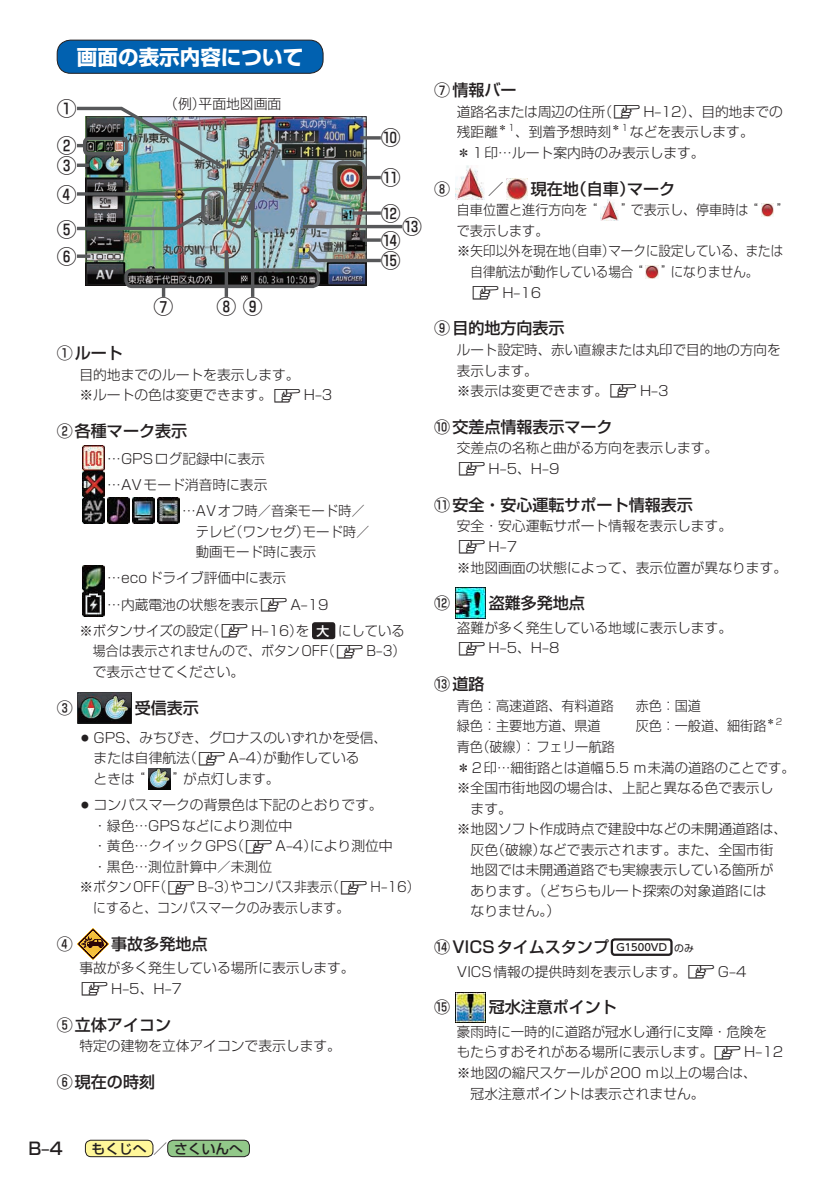
<style>
.page{position:relative;width:840px;height:1191px;background:#fff}
.page>*{position:absolute;margin:0;border:0;box-sizing:border-box;transform-origin:0 0}
.t1{font:700 20.6px "Shin Go Pro";color:#fff}
.t2{font:500 19.8px "Shin Go Pro";color:#231f20}
.t3{font:500 17px "Shin Go Pro";color:#231f20}
.t4{font:500 16px "Shin Go Pro";color:#231f20}
.t5{font:300 13.8px/20.6px "Shin Go Pro";color:#231f20}
.t6{font:300 13.8px "Shin Go Pro";color:#231f20;scale:.95 1}
.t7{font:300 13.8px/20.6px "Shin Go Pro";color:#231f20;scale:.94 1}
.t8{font:300 13.8px "Shin Go Pro";color:#231f20;scale:.91 1}
.t9{font:300 13.8px "Shin Go Pro";color:#231f20;scale:.93 1}
.t10{font:500 13.8px "Shin Go Pro";color:#231f20}
.s1{font-family:"NAVI Win Normal";font-weight:400;font-size:13.4px}
.s2{font-weight:500;font-size:12.8px;color:#fff}
.s3{font-family:"NAVI Win Normal";font-weight:400}
.s4{font-family:"UD Shin Go Pro";font-size:10px}
.s5{font-family:"UD Shin Go Pro";font-weight:400;font-size:10px}
.s6{font-size:14.2px}
</style>
<div class="page">
<div style="left:85px;top:1140px;width:68px;height:16px;background:#fff79a;border-radius:6px"></div>
<div style="left:85px;top:1140px;width:68px;height:17px;border:1px solid #231f20;border-radius:6px"></div>
<div style="left:168px;top:1140px;width:81px;height:16px;background:#92c889;border-radius:6px"></div>
<div style="left:167px;top:1140px;width:82px;height:17px;border:1px solid #231f20;border-radius:6px"></div>
<div style="left:57px;top:40px;width:266px;height:33px;background:#0161b0;border-radius:14px"></div>
<div style="left:57px;top:40px;width:266px;height:34px;border:1px solid #231f20;border-radius:14px"></div>
<img style="left:82px;top:445px;width:22px;height:78px">
<img style="left:107px;top:498px;width:22px;height:25px">
<img style="left:132px;top:498px;width:22px;height:25px">
<img style="left:157px;top:498px;width:22px;height:25px">
<img style="left:82px;top:565px;width:22px;height:52px">
<div style="left:312px;top:622px;width:23px;height:17px;background:#231f20;border-radius:3px"></div>
<img style="left:78px;top:692px;width:54px;height:31px">
<img style="left:148px;top:768px;width:22px;height:21px">
<img style="left:78px;top:928px;width:30px;height:31px">
<img style="left:455px;top:166px;width:29px;height:34px">
<img style="left:506px;top:178px;width:21px;height:22px">
<img style="left:600px;top:200px;width:17px;height:20px">
<svg style="left:761px;top:204px;width:12px;height:12px"></svg>
<svg style="left:645px;top:265px;width:13px;height:13px"></svg>
<img style="left:455px;top:588px;width:30px;height:30px">
<div style="left:610px;top:938px;width:62px;height:18px;border:2px solid #231f20;border-radius:3px"></div>
<img style="left:455px;top:992px;width:30px;height:30px">
<img style="left:88px;top:118px;width:276px;height:165px">
<svg style="left:77px;top:254px;width:13px;height:4px"></svg>
<svg style="left:162px;top:288px;width:3px;height:9px"></svg>
<svg style="left:224px;top:250px;width:4px;height:47px"></svg>
<svg style="left:360px;top:136px;width:20px;height:4px"></svg>
<div style="left:332px;top:160px;width:34px;height:35px;border:3px solid #57585a;border-radius:9px"></div>
<svg style="left:362px;top:238px;width:18px;height:4px"></svg>
<hr style="left:303px;top:225px;width:99px;height:3px;background:#57585a">
<svg style="left:303px;top:247px;width:77px;height:17px"></svg>
<svg style="left:352px;top:211px;width:28px;height:4px"></svg>
<hr style="left:365px;top:176px;width:15px;height:3px;background:#57585a">
<div style="left:124px;top:268px;width:196px;height:20px;border:3px solid #57585a;border-radius:6px"></div>
<img style="left:77px;top:106px;width:203px;height:128px">
<hr style="left:251px;top:202px;width:3px;height:95px;background:#57585a">
<h1 class="t1" style="left:77px;top:40px;width:228px">画面の表示内容について</h1>
<h2 class="t2" style="left:57px;top:92px;width:21px">①</h2>
<h2 class="t2" style="left:57px;top:130px;width:21px">②</h2>
<h2 class="t2" style="left:57px;top:149px;width:21px">③</h2>
<h2 class="t2" style="left:57px;top:178px;width:21px">④</h2>
<h2 class="t2" style="left:57px;top:213px;width:21px">⑤</h2>
<h2 class="t2" style="left:57px;top:240px;width:21px">⑥</h2>
<p class="t5" style="left:164px;top:91px;width:118px">（例）平面地図画面</p>
<h2 class="t2" style="left:153px;top:291px;width:21px">⑦</h2>
<h2 class="t2" style="left:216px;top:291px;width:48px">⑧ ⑨</h2>
<h2 class="t2" style="left:380px;top:122px;width:21px">⑩</h2>
<h2 class="t2" style="left:380px;top:161px;width:21px">⑪</h2>
<h2 class="t2" style="left:380px;top:197px;width:21px">⑫</h2>
<h2 class="t2" style="left:402px;top:210px;width:21px">⑬</h2>
<h2 class="t2" style="left:380px;top:224px;width:21px">⑭</h2>
<h2 class="t2" style="left:380px;top:244px;width:21px">⑮</h2>
<p class="t4" style="left:57px;top:340px;width:68px">①ルート</p>
<p class="t5" style="left:79px;top:363px;width:254px">目的地までのルートを表示します。<br>※ルートの色は変更できます。<span class="s1">Z</span>H–3</p>
<p class="t4" style="left:57px;top:418px;width:132px">②各種マーク表示</p>
<p class="t5" style="left:107px;top:446px;width:159px">…GPSログ記録中に表示</p>
<p class="t5" style="left:107px;top:472px;width:162px">…AVモード消音時に表示</p>
<p class="t5" style="left:182px;top:499px;width:184px">…AVオフ時／音楽モード時／</p>
<p class="t5" style="left:196px;top:519px;width:175px">テレビ（ワンセグ）モード時／動画モード時に表示</p>
<p class="t5" style="left:107px;top:566px;width:180px">…ecoドライブ評価中に表示</p>
<p class="t5" style="left:107px;top:592px;width:223px">…内蔵電池の状態を表示<span class="s1">Z</span>A–19</p>
<p class="t5" style="left:79px;top:618px;width:327px">※ボタンサイズの設定（<span class="s1">Z</span>H–16）を <span class="s2">大</span> にしている</p>
<p class="t7" style="left:93px;top:639px;width:334px">場合は表示されませんので、ボタンOFF（<span class="s1">Z</span>B–3）で表示させてください。</p>
<p class="t4" style="left:57px;top:694px;width:18px">③</p>
<p class="t4" style="left:135px;top:694px;width:66px">受信表示</p>
<p class="t5" style="left:94px;top:725px;width:295px;text-indent:-15px"><span class="s3">¡</span>GPS、みちびき、グロナスのいずれかを受信、または自律航法（<span class="s1">Z</span>A–4）が動作している<br>ときは“</p>
<p class="t5" style="left:78px;top:764px;width:306px;line-height:26.2px;text-indent:95px">”が点灯します。<br><span class="s3">¡</span>コンパスマークの背景色は下記のとおりです。</p>
<p class="t5" style="left:79px;top:813px;width:214px">　・緑色…GPSなどにより測位中</p>
<p class="t5" style="left:79px;top:834px;width:314px">　・黄色…クイックGPS（<span class="s1">Z</span>A–4）により測位中</p>
<p class="t5" style="left:79px;top:854px;width:194px">　・黒色…測位計算中／未測位</p>
<p class="t5" style="left:79px;top:875px;width:341px">※ボタンOFF（<span class="s1">Z</span>B–3）やコンパス非表示（<span class="s1">Z</span>H–16）</p>
<p class="t9" style="left:93px;top:896px;width:276px">にすると、コンパスマークのみ表示します。</p>
<p class="t4" style="left:57px;top:930px;width:18px">④</p>
<p class="t4" style="left:111px;top:930px;width:98px">事故多発地点</p>
<p class="t5" style="left:79px;top:956px;width:276px">事故が多く発生している場所に表示します。<br><span class="s1">Z</span>H–5、H–7</p>
<p class="t4" style="left:57px;top:1011px;width:116px">⑤立体アイコン</p>
<p class="t5" style="left:79px;top:1034px;width:263px">特定の建物を立体アイコンで表示します。</p>
<p class="t4" style="left:57px;top:1068px;width:100px">⑥現在の時刻</p>
<p class="t4" style="left:434px;top:77px;width:84px">⑦情報バー</p>
<p class="t5" style="left:456px;top:99px;width:327px">道路名または周辺の住所（<span class="s1">Z</span>H–12）、目的地までの残距離<sup>＊1</sup>、到着予想時刻<sup>＊1</sup> などを表示します。＊1印…ルート案内時のみ表示します。</p>
<p class="t4" style="left:434px;top:175px;width:18px">⑧</p>
<p class="t4" style="left:487px;top:175px;width:18px">／</p>
<p class="t4" style="left:530px;top:175px;width:146px">現在地（自車）マーク</p>
<p class="t6" style="left:456px;top:199px;width:149px">自車位置と進行方向を“</p>
<p class="t6" style="left:620px;top:199px;width:146px">”で表示し、停車時は“</p>
<p class="t6" style="left:776px;top:199px;width:15px">”</p>
<p class="t6" style="left:456px;top:219px;width:98px">で表示します。</p>
<p class="t5" style="left:456px;top:239px;width:327px">※矢印以外を現在地（自車）マークに設定している、または</p>
<p class="t8" style="left:470px;top:260px;width:191px">自律航法が動作している場合“</p>
<p class="t8" style="left:661px;top:260px;width:108px">”になりません。</p>
<p class="t5" style="left:470px;top:280px;width:72px"><span class="s1">Z</span>H–16</p>
<p class="t4" style="left:434px;top:315px;width:132px">⑨目的地方向表示</p>
<p class="t5" style="left:456px;top:338px;width:325px">ルート設定時、赤い直線または丸印で目的地の方向を表示します。<br>※表示は変更できます。<span class="s1">Z</span>H–3</p>
<p class="t4" style="left:434px;top:413px;width:180px">⑩交差点情報表示マーク</p>
<p class="t5" style="left:456px;top:436px;width:263px">交差点の名称と曲がる方向を表示します。<br><span class="s1">Z</span>H–5、H–9</p>
<p class="t4" style="left:434px;top:491px;width:260px">⑪安全・安心運転サポート情報表示</p>
<p class="t5" style="left:456px;top:514px;width:331px">安全・安心運転サポート情報を表示します。<br><span class="s1">Z</span>H–7<br>※地図画面の状態によって、表示位置が異なります。</p>
<p class="t4" style="left:434px;top:590px;width:18px">⑫</p>
<p class="t4" style="left:488px;top:590px;width:98px">盗難多発地点</p>
<p class="t5" style="left:456px;top:615px;width:276px">盗難が多く発生している地域に表示します。<br><span class="s1">Z</span>H–5、H–8</p>
<p class="t4" style="left:434px;top:671px;width:52px">⑬道路</p>
<p class="t6" style="left:456px;top:694px;width:166px">青色：高速道路、有料道路</p>
<p class="t6" style="left:635px;top:694px;width:70px">赤色：国道</p>
<p class="t6" style="left:456px;top:715px;width:153px">緑色：主要地方道、県道</p>
<p class="t6" style="left:635px;top:715px;width:156px">灰色：一般道、細街路<sup>＊2</sup></p>
<p class="t6" style="left:456px;top:735px;width:168px">青色（破線）： フェリー航路</p>
<p class="t5" style="left:456px;top:755px;width:339px">＊2印…細街路とは道幅5.5 m未満の道路のことです。</p>
<p class="t5" style="left:456px;top:776px;width:318px">※全国市街地図の場合は、上記と異なる色で表示し</p>
<p class="t5" style="left:470px;top:796px;width:43px">ます。</p>
<p class="t5" style="left:456px;top:817px;width:331px">※地図ソフト作成時点で建設中などの未開通道路は、</p>
<p class="t5" style="left:470px;top:837px;width:304px">灰色（破線）などで表示されます。また、全国市街</p>
<p class="t5" style="left:470px;top:858px;width:304px">地図では未開通道路でも実線表示している箇所が</p>
<p class="t5" style="left:470px;top:878px;width:297px">あります。（どちらもルート探索の対象道路には</p>
<p class="t5" style="left:470px;top:899px;width:91px">なりません。）</p>
<p class="t4" style="left:434px;top:934px;width:261px">⑭VICSタイムスタンプ <span class="s4">G1500VD</span> <span class="s5">のみ</span></p>
<p class="t5" style="left:456px;top:959px;width:291px">VICS情報の提供時刻を表示します。<span class="s1">Z</span>G–4</p>
<p class="t4" style="left:434px;top:994px;width:18px">⑮</p>
<p class="t4" style="left:488px;top:994px;width:130px">冠水注意ポイント</p>
<p class="t5" style="left:456px;top:1019px;width:311px">豪雨時に一時的に道路が冠水し通行に支障・危険を</p>
<p class="t5" style="left:456px;top:1040px;width:327px">もたらすおそれがある場所に表示します。<span class="s1">Z</span>H–12</p>
<p class="t5" style="left:456px;top:1060px;width:301px">※地図の縮尺スケールが200 m以上の場合は、</p>
<p class="t5" style="left:470px;top:1081px;width:235px">冠水注意ポイントは表示されません。</p>
<p class="t3" style="left:28px;top:1134px;width:36px">B–4</p>
<p class="t10" style="left:92px;top:1137px;width:153px">もくじへ<span class="s6">／</span>さくいんへ</p>
</div>
